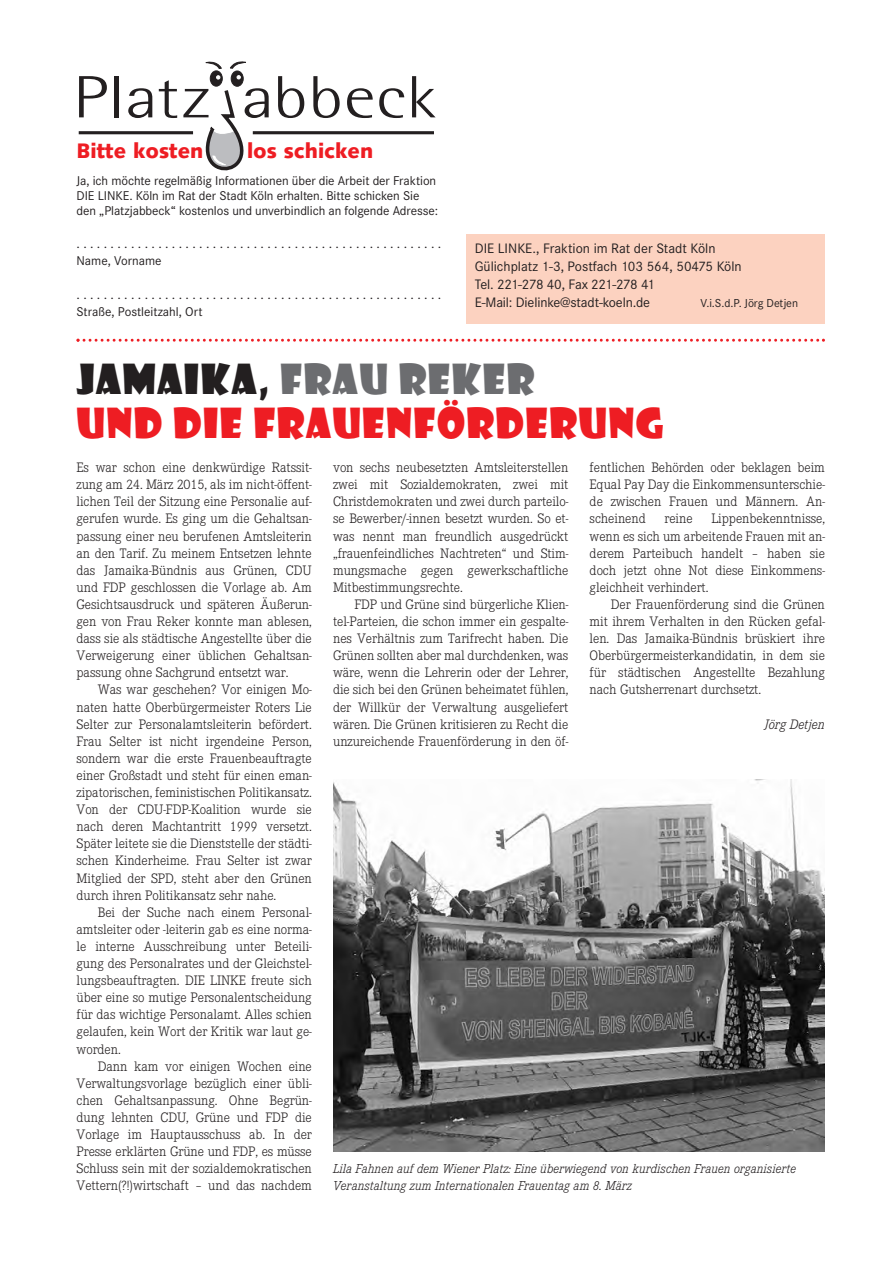
<style>
.page{position:relative;width:893px;height:1263px;background:#fff}
.page>*{position:absolute;margin:0;border:0;box-sizing:border-box;transform-origin:0 0}
.t1{font:40.5px/44.5px "Showcard Gothic";letter-spacing:.035em;color:#ee1d23}
.t2{font:900 21px "Syntax";color:#ee1d23}
.t3{font:300 14.25px/17.1px "Corporate E";letter-spacing:-.005em;color:#231f20;text-align:justify}
.t4{font:14.25px/18px "Corporate S";letter-spacing:-.005em;color:#231f20}
.t5{font:italic 300 14.25px "Corporate E";letter-spacing:-.005em;color:#231f20}
.t6{font:italic 300 13.5px/17.1px "Corporate E";color:#231f20}
.t7{font:13.5px "Corporate S";color:#231f20}
.t8{font:13.2px/15px "Corporate S";letter-spacing:-.005em;color:#231f20}
.t9{font:12px "Corporate S";letter-spacing:-.005em;color:#231f20}
.s1{color:#231f20}
.s2{color:#6c6d70}
</style>
<div class="page">
<svg style="left:230px;top:62px;width:16px;height:6px"></svg>
<div style="left:210px;top:71px;width:12px;height:15px;background:#231f20;border-radius:50%"></div>
<div style="left:210px;top:71px;width:13px;height:15px;border:1px solid #231f20;border-radius:50%"></div>
<div style="left:231px;top:71px;width:12px;height:15px;background:#231f20;border-radius:50%"></div>
<div style="left:231px;top:71px;width:13px;height:16px;border:1px solid #231f20;border-radius:50%"></div>
<svg style="left:206px;top:62px;width:15px;height:7px"></svg>
<svg style="left:79px;top:76px;width:28px;height:41px"></svg>
<hr style="left:115px;top:76px;width:4px;height:41px;background:#231f20">
<svg style="left:128px;top:88px;width:24px;height:30px"></svg>
<svg style="left:159px;top:80px;width:18px;height:38px"></svg>
<svg style="left:183px;top:75px;width:121px;height:96px"></svg>
<svg style="left:313px;top:76px;width:27px;height:42px"></svg>
<svg style="left:347px;top:88px;width:26px;height:30px"></svg>
<svg style="left:379px;top:88px;width:25px;height:30px"></svg>
<svg style="left:412px;top:76px;width:23px;height:41px"></svg>
<hr style="left:79px;top:131px;width:114px;height:3px;background:#231f20">
<hr style="left:253px;top:131px;width:181px;height:3px;background:#231f20">
<div style="left:466px;top:234px;width:359px;height:90px;background:#fcd2c0"></div>
<svg style="left:77px;top:339px;width:748px;height:3px"></svg>
<img style="left:333px;top:780px;width:492px;height:371px">
<h2 class="t2" style="left:77px;top:142px;width:128px">Bitte kosten</h2>
<h2 class="t2" style="left:247px;top:142px;width:128px">los schicken</h2>
<p class="t8" style="left:77px;top:173px;width:363px">Ja, ich möchte regelmäßig Informationen über die Arbeit der Fraktion<br>DIE LINKE. Köln im Rat der Stadt Köln erhalten. Bitte schicken Sie den „Platzjabbeck“ kostenlos und unverbindlich an folgende Adresse:</p>
<p class="t7" style="left:77px;top:236px;width:366px">. . . . . . . . . . . . . . . . . . . . . . . . . . . . . . . . . . . . . . . . . . . . . . . . . . . . . .</p>
<p class="t8" style="left:77px;top:253px;width:87px">Name, Vorname</p>
<p class="t7" style="left:77px;top:287px;width:366px">. . . . . . . . . . . . . . . . . . . . . . . . . . . . . . . . . . . . . . . . . . . . . . . . . . . . . .</p>
<p class="t8" style="left:77px;top:304px;width:128px">Straße, Postleitzahl, Ort</p>
<p class="t4" style="left:475px;top:239px;width:268px">DIE LINKE., Fraktion im Rat der Stadt Köln Gülichplatz 1-3, Postfach 103 564, 50475 Köln Tel. 221-278 40, Fax 221-278 41<br>E-Mail: Dielinke@stadt-koeln.de</p>
<p class="t9" style="left:700px;top:295px;width:99px">V.i.S.d.P. Jörg Detjen</p>
<h1 class="t1" style="left:77px;top:357px;width:588px"><span class="s1">JAMAIKA,</span> <span class="s2">FRAU REKER<br></span>UND DIE FRAUENFÖRDERUNG</h1>
<p class="t3" style="left:77px;top:459px;width:237px">Es war schon eine denkwürdige Ratssit&shy;zung am 24. März 2015, als im nicht-öffent&shy;lichen Teil der Sitzung eine Personalie auf&shy;gerufen wurde. Es ging um die Gehaltsan&shy;passung einer neu berufenen Amtsleiterin an den Tarif. Zu meinem Entsetzen lehnte das Jamaika-Bündnis aus Grünen, CDU und FDP geschlossen die Vorlage ab. Am Gesichtsausdruck und späteren Äußerun&shy;gen von Frau Reker konnte man ablesen, dass sie als städtische Angestellte über die Verweigerung einer üblichen Gehaltsan&shy;passung ohne Sachgrund entsetzt war.</p>
<p class="t3" style="left:77px;top:681px;width:237px;text-indent:21px">Was war geschehen? Vor einigen Mo&shy;naten hatte Oberbürgermeister Roters Lie Selter zur Personalamtsleiterin befördert.<br>Frau Selter ist nicht irgendeine Person, sondern war die erste Frauenbeauftragte einer Großstadt und steht für einen eman&shy;zipatorischen, feministischen Politikansatz.<br>Von der CDU-FDP-Koalition wurde sie nach deren Machtantritt 1999 versetzt.<br>Später leitete sie die Dienststelle der städti&shy;schen Kinderheime. Frau Selter ist zwar Mitglied der SPD, steht aber den Grünen durch ihren Politikansatz sehr nahe.</p>
<p class="t3" style="left:77px;top:903px;width:237px;text-indent:21px">Bei der Suche nach einem Personal&shy;amtsleiter oder -leiterin gab es eine norma&shy;le interne Ausschreibung unter Beteili&shy;gung des Personalrates und der Gleichstel&shy;lungsbeauftragten. DIE LINKE freute sich über eine so mutige Personalentscheidung für das wichtige Personalamt. Alles schien gelaufen, kein Wort der Kritik war laut ge&shy;worden.</p>
<p class="t3" style="left:77px;top:1057px;width:237px;text-indent:21px">Dann kam vor einigen Wochen eine Verwaltungsvorlage bezüglich einer übli&shy;chen Gehaltsanpassung. Ohne Begrün&shy;dung lehnten CDU, Grüne und FDP die Vorlage im Hauptausschuss ab. In der Presse erklärten Grüne und FDP, es müsse Schluss sein mit der sozialdemokratischen Vettern(?!)wirtschaft – und das nachdem</p>
<p class="t3" style="left:590px;top:459px;width:237px">fentlichen Behörden oder beklagen beim Equal Pay Day die Einkommensunterschie&shy;de zwischen Frauen und Männern. An&shy;scheinend</p>
<p class="t3" style="left:333px;top:459px;width:237px">von sechs neubesetzten Amtsleiterstellen zwei mit Sozialdemokraten, zwei mit Christdemokraten und zwei durch parteilo&shy;se Bewerber/-innen besetzt wurden. So et&shy;was nennt man freundlich ausgedrückt „frauenfeindliches Nachtreten“ und Stim&shy;mungsmache gegen gewerkschaftliche Mitbestimmungsrechte.</p>
<p class="t3" style="left:333px;top:595px;width:237px;text-indent:21px">FDP und Grüne sind bürgerliche Klien&shy;tel-Parteien, die schon immer ein gespalte&shy;nes Verhältnis zum Tarifrecht haben. Die Grünen sollten aber mal durchdenken, was wäre, wenn die Lehrerin oder der Lehrer, die sich bei den Grünen beheimatet fühlen, der Willkür der Verwaltung ausgeliefert wären. Die Grünen kritisieren zu Recht die unzureichende Frauenförderung in den öf-</p>
<p class="t3" style="left:590px;top:510px;width:237px;text-indent:122px">Lippenbekenntnisse, wenn es sich um arbeitende Frauen mit an&shy;derem Parteibuch handelt – haben sie doch jetzt ohne Not diese Einkommens&shy;gleichheit verhindert.</p>
<p class="t3" style="left:590px;top:595px;width:237px;text-indent:21px">Der Frauenförderung sind die Grünen mit ihrem Verhalten in den Rücken gefal&shy;len. Das Jamaika-Bündnis brüskiert ihre Oberbürgermeisterkandidatin, in dem sie für städtischen Angestellte Bezahlung nach Gutsherrenart durchsetzt.</p>
<p class="t5" style="left:765px;top:715px;width:62px">Jörg Detjen</p>
<p class="t3" style="left:665px;top:510px;width:30px">reine</p>
<p class="t6" style="left:333px;top:1160px;width:464px">Lila Fahnen auf dem Wiener Platz: Eine überwiegend von kurdischen Frauen organisierte<br>Veranstaltung zum Internationalen Frauentag am 8. März</p>
</div>
